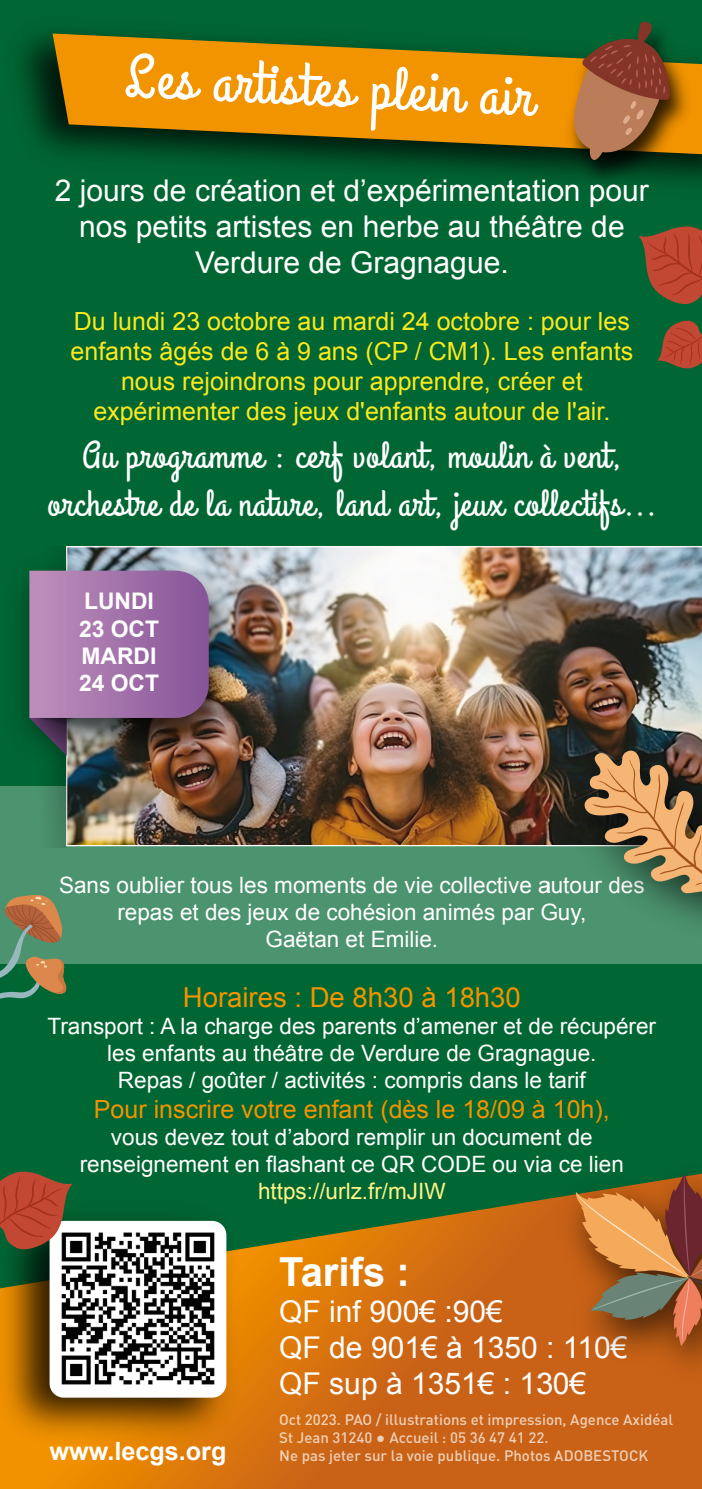
<style>
.page{position:relative;width:702px;height:1489px;background:#fff}
.page>*{position:absolute;margin:0;border:0;box-sizing:border-box;transform-origin:0 0}
.t1{font:60.5px "Grand Hotel";color:#fff}
.t2{font:700 40px "Arial";color:#fff}
.t3{font:37.5px/47.5px "Grand Hotel";letter-spacing:.03em;color:#fff;text-align:center}
.t4{font:30px/36px "Arial";color:#fff;text-align:center}
.t5{font:27.5px "Arial";color:#f29300}
.t6{font:700 25.25px "Arial";color:#fff}
.t7{font:25px/30px "Arial";color:#fbe91f;text-align:center}
.t8{font:25px "Arial";color:#f29300}
.t9{font:700 22.75px/27.5px "Arial";color:#fff}
.t10{font:22.5px/27px "Arial";color:#fff;text-align:center}
.t11{font:22.5px "Arial";color:#fff488}
.t12{font:500 15px/18px "DIN Pro";color:#fff}
.s1{font-family:"Arial";font-weight:400}
</style>
<div class="page">
<div style="left:0;top:0;width:702px;height:1488px;background:#063"></div>
<div style="left:0;top:786px;width:702px;height:177px;background:#4c936f"></div>
<img style="left:21px;top:32px;width:681px;height:152px">
<svg style="left:53px;top:34px;width:649px;height:120px;background:#b07d08"></svg>
<svg style="left:0;top:1200px;width:702px;height:288px;background:#c46c13"></svg>
<img style="left:0;top:1200px;width:248px;height:254px">
<img style="left:50px;top:1220px;width:176px;height:177px">
<img style="left:209px;top:546px;width:493px;height:300px">
<img style="left:22px;top:546px;width:237px;height:229px">
<img style="left:29px;top:546px;width:180px;height:301px">
<svg style="left:0;top:1171px;width:72px;height:78px;background:#a0553d"></svg>
<svg style="left:639px;top:226px;width:63px;height:79px"></svg>
<svg style="left:657px;top:320px;width:45px;height:49px"></svg>
<img style="left:540px;top:1191px;width:162px;height:212px">
<svg style="left:576px;top:1173px;width:126px;height:172px;background:#a36c3a"></svg>
<img style="left:559px;top:32px;width:139px;height:152px">
<svg style="left:572px;top:21px;width:98px;height:139px"></svg>
<img style="left:549px;top:722px;width:153px;height:199px">
<svg style="left:584px;top:749px;width:118px;height:148px;background:#8f7b54"></svg>
<svg style="left:0;top:895px;width:67px;height:104px"></svg>
<h1 class="t1" style="left:127px;top:37px;width:410px;rotate:3deg">Les artistes plein air</h1>
<h3 class="t4" style="left:55px;top:172px;width:595px">2 jours de création et d’expérimentation pour nos petits artistes en herbe au théâtre de<br>Verdure de Gragnague.</h3>
<p class="t7" style="left:70px;top:306px;width:564px">Du lundi 23 octobre au mardi 24 octobre : pour les enfants âgés de 6 à 9 ans (CP / CM1). Les enfants nous rejoindrons pour apprendre, créer et expérimenter des jeux d'enfants autour de l'air.</p>
<h3 class="t3" style="left:47px;top:433px;width:610px">Au programme : cerf volant, moulin à vent, orchestre de la nature, land art, jeux collectifs...</h3>
<p class="t9" style="left:79px;top:588px;width:82px">LUNDI<br>23 OCT<br>MARDI<br>24 OCT</p>
<p class="t10" style="left:59px;top:871px;width:587px">Sans oublier tous les moments de vie collective autour des repas et des jeux de cohésion animés par Guy,<br>Gaëtan et Emilie.</p>
<p class="t5" style="left:183px;top:979px;width:339px">Horaires : De 8h30 à 18h30</p>
<p class="t10" style="left:48px;top:1012px;width:610px">Transport : A la charge des parents d’amener et de récupérer les enfants au théâtre de Verdure de Gragnague.<br>Repas / goûter / activités : compris dans le tarif</p>
<p class="t8" style="left:94px;top:1092px;width:517px">Pour inscrire votre enfant (dès le 18/09 à 10h),</p>
<p class="t10" style="left:80px;top:1123px;width:545px">vous devez tout d’abord remplir un document de renseignement en flashant ce QR CODE ou via ce lien</p>
<p class="t11" style="left:258px;top:1176px;width:189px">https://urlz.fr/mJIW</p>
<p class="t6" style="left:50px;top:1434px;width:178px">www.lecgs.org</p>
<h2 class="t2" style="left:279px;top:1245px;width:132px">Tarifs :</h2>
<h3 class="t4" style="left:279px;top:1293px;width:350px;text-align:left">QF inf 900€ :90€<br>QF de 901€ à 1350 : 110€<br>QF sup à 1351€ : 130€</h3>
<p class="t12" style="left:279px;top:1409px;width:395px">Oct 2023. PAO / illustrations et impression, Agence Axidéal<br>St Jean 31240 <span class="s1">●</span> Accueil : 05 36 47 41 22.<br>Ne pas jeter sur la voie publique. Photos ADOBESTOCK</p>
</div>
